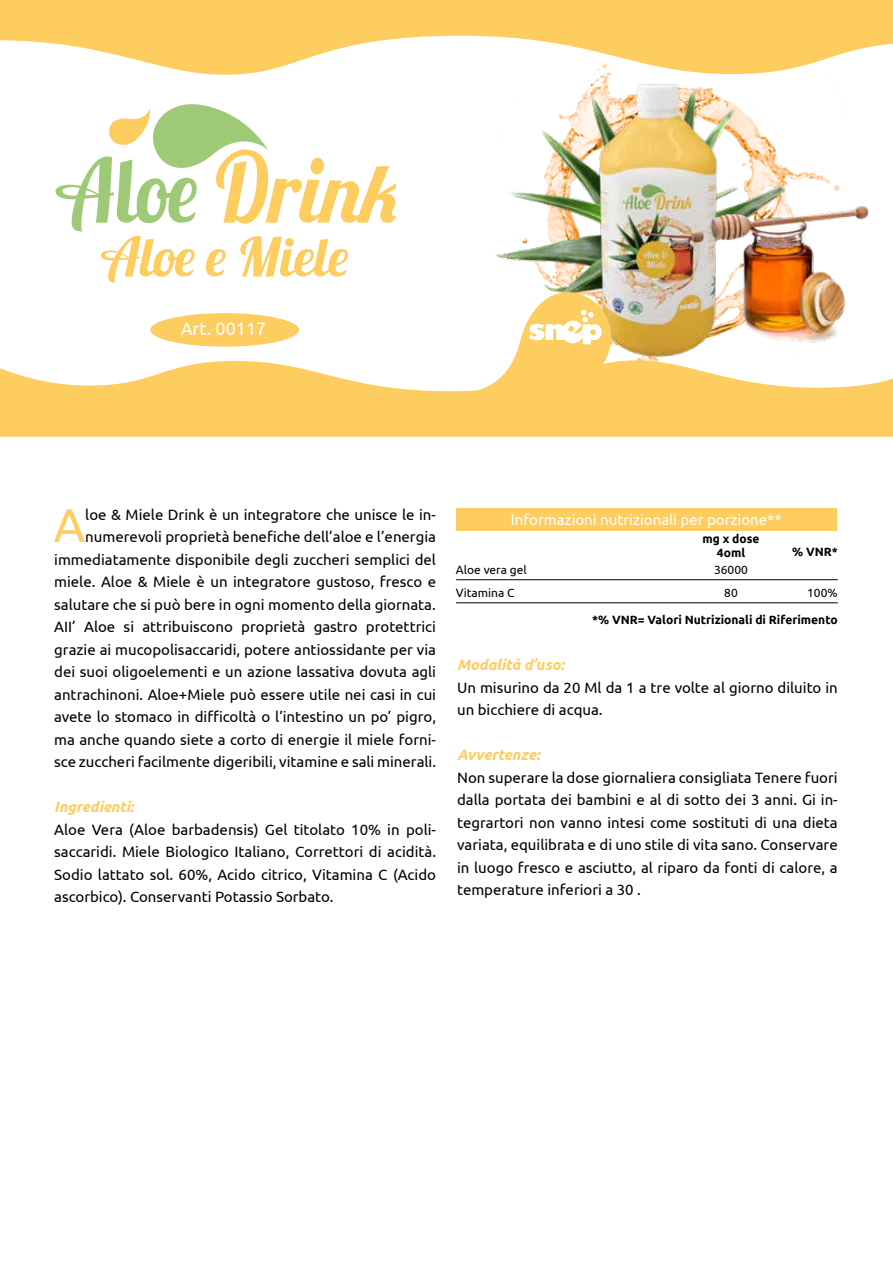
<style>
.page{position:relative;width:893px;height:1263px;background:#fff}
.page>*{position:absolute;margin:0;border:0;box-sizing:border-box;transform-origin:0 0}
.t1{font:54px "Lobster 1.3";color:#fdcd60}
.t2{font:47.4px "Ubuntu";color:#fdcd60}
.t3{font:18px "Ubuntu";color:#fff}
.t4{font:15px/22.5px "Ubuntu";color:#000;text-align:justify}
.t5{font:italic 700 15px "Ubuntu";color:#fdcd60}
.t6{font:15px "Ubuntu";color:#fff}
.t7{font:700 12px/14.4px "Ubuntu";color:#000;text-align:center}
.t8{font:12px/23.5px "Ubuntu";color:#000}
</style>
<div class="page">
<img style="left:495px;top:78px;width:297px;height:201px">
<img style="left:595px;top:85px;width:126px;height:271px">
<svg style="left:55px;top:104px;width:340px;height:128px"></svg>
<div style="left:150px;top:313px;width:149px;height:34px;background:#fdcd60;border-radius:50%"></div>
<svg style="left:513px;top:279px;width:108px;height:81px"></svg>
<svg style="left:0;top:360px;width:893px;height:77px;fill:#fecd60"></svg>
<svg style="left:0;top:0;width:893px;height:75px;fill:#fecd60"></svg>
<div style="left:456px;top:508px;width:380px;height:23px;background:#fdcd60"></div>
<hr style="left:456px;top:579px;width:382px;height:1px;background:#000">
<hr style="left:456px;top:602px;width:382px;height:1px;background:#000">
<img style="left:702px;top:177px;width:167px;height:170px">
<h1 class="t1" style="left:100px;top:222px;width:250px">Aloe e Miele</h1>
<p class="t3" style="left:181px;top:318px;width:87px">Art. 00117</p>
<p class="t4" style="left:54px;top:503px;width:383px;text-align:right">loe &amp; Miele Drink è un integratore che unisce le in&shy;numerevoli proprietà benefiche dell’aloe e l’energia immediatamente disponibile degli zuccheri semplici del miele. Aloe &amp; Miele è un integratore gustoso, fresco e salutare che si può bere in ogni momento della giornata.<br>AII’ Aloe si attribuiscono proprietà gastro protettrici grazie ai mucopolisaccaridi, potere antiossidante per via dei suoi oligoelementi e un azione lassativa dovuta agli antrachinoni. Aloe+Miele può essere utile nei casi in cui avete lo stomaco in difficoltà o l’intestino un po’ pigro, ma anche quando siete a corto di energie il miele forni&shy;sce zuccheri facilmente digeribili, vitamine e sali minerali.</p>
<p class="t5" style="left:54px;top:798px;width:81px">Ingredienti:</p>
<p class="t4" style="left:54px;top:818px;width:383px">Aloe Vera (Aloe barbadensis) Gel titolato 10% in poli&shy;saccaridi. Miele Biologico Italiano, Correttori di acidità.<br>Sodio lattato sol. 60%, Acido citrico, Vitamina C (Acido ascorbico). Conservanti Potassio Sorbato.</p>
<h2 class="t2" style="left:54px;top:497px;width:33px">A</h2>
<p class="t6" style="left:511px;top:510px;width:272px">Informazioni nutrizionali per porzione**</p>
<p class="t8" style="left:456px;top:557px;width:72px">Aloe vera gel<br>Vitamina C</p>
<p class="t7" style="left:702px;top:531px;width:59px">mg x dose<br>4oml</p>
<p class="t8" style="left:714px;top:557px;width:35px">36000</p>
<p class="t8" style="left:724px;top:581px;width:15px">80</p>
<p class="t7" style="left:792px;top:544px;width:47px">% VNR*</p>
<p class="t8" style="left:807px;top:581px;width:32px">100%</p>
<p class="t7" style="left:592px;top:612px;width:247px">*% VNR= Valori Nutrizionali di Riferimento</p>
<p class="t5" style="left:457px;top:656px;width:109px">Modalità d’uso:</p>
<p class="t4" style="left:457px;top:676px;width:382px">Un misurino da 20 Ml da 1 a tre volte al giorno diluito in un bicchiere di acqua.</p>
<p class="t5" style="left:457px;top:746px;width:84px">Avvertenze:</p>
<p class="t4" style="left:457px;top:766px;width:382px">Non superare la dose giornaliera consigliata Tenere fuori dalla portata dei bambini e al di sotto dei 3 anni. Gi in&shy;tegrartori non vanno intesi come sostituti di una dieta variata, equilibrata e di uno stile di vita sano. Conservare in luogo fresco e asciutto, al riparo da fonti di calore, a temperature inferiori a 30 .</p>
</div>
